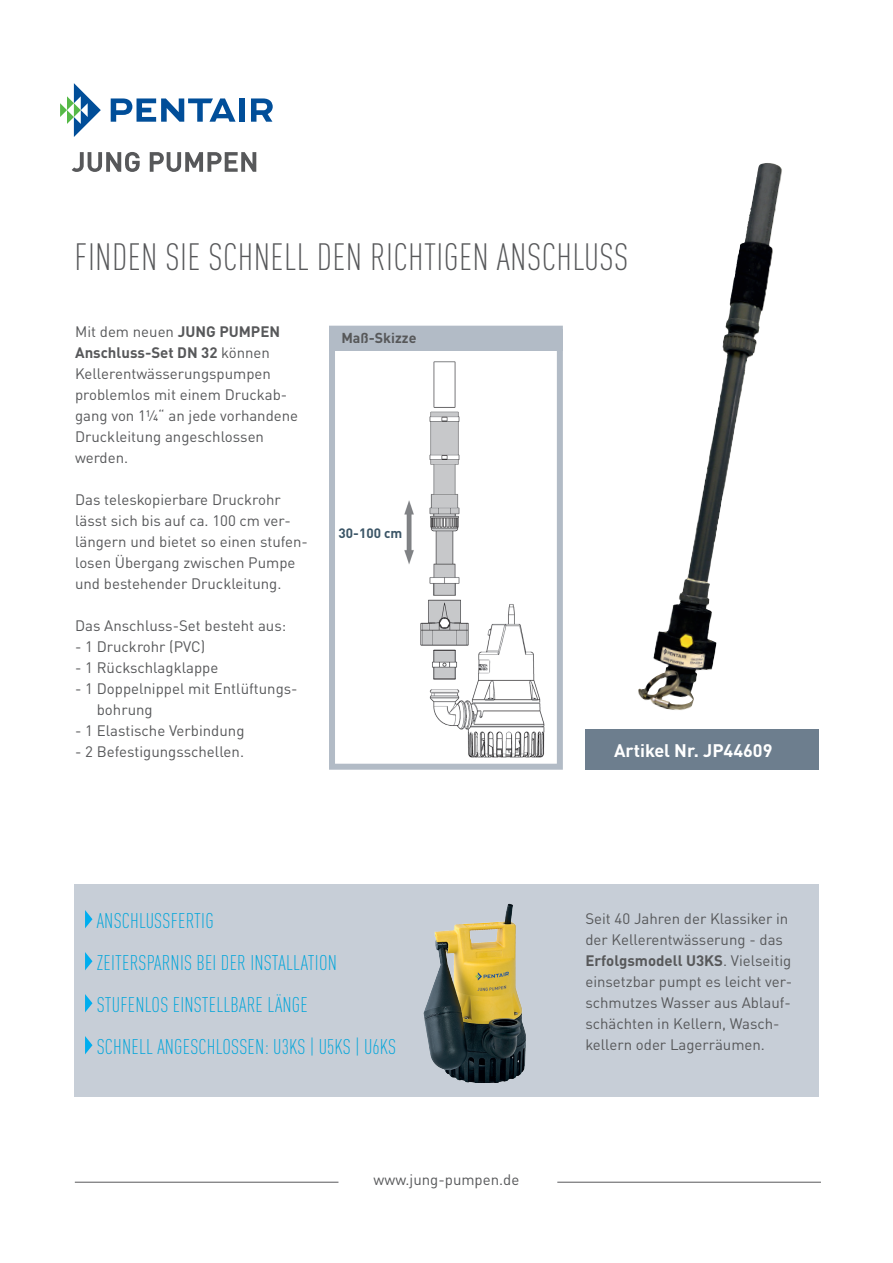
<style>
.page{position:relative;width:893px;height:1263px;background:#fff}
.page>*{position:absolute;margin:0;border:0;box-sizing:border-box;transform-origin:0 0}
.t1{font:300 condensed 37.5px "DIN Pro";letter-spacing:.01em;color:#57585a}
.t2{font:300 condensed 21px/42px "DIN Pro";letter-spacing:.01em;color:#00a5da}
.t3{font:700 18px "DIN Pro";color:#fff}
.t4{font:15px/21px "DIN Pro";color:#57585a}
.t5{font:700 14.25px "DIN Pro";color:#57585a}
.t6{font:700 13.5px "DIN Pro";color:#3b5566}
.s1{font-weight:700}
</style>
<div class="page">
<svg style="left:60px;top:83px;width:41px;height:54px"></svg>
<svg style="left:111px;top:98px;width:125px;height:24px"></svg>
<div style="left:239px;top:98px;width:6px;height:24px;background:#014e99"></div>
<svg style="left:251px;top:98px;width:22px;height:24px"></svg>
<svg style="left:72px;top:152px;width:68px;height:20px"></svg>
<svg style="left:150px;top:152px;width:106px;height:20px"></svg>
<div style="left:585px;top:729px;width:234px;height:41px;background:#6d7e8e"></div>
<img style="left:684px;top:164px;width:76px;height:420px">
<div style="left:329px;top:326px;width:234px;height:444px;border:6px solid #b2bbc6"></div>
<img style="left:404px;top:361px;width:141px;height:397px">
<div style="left:329px;top:330px;width:234px;height:21px;background:#b2bbc6"></div>
<div style="left:74px;top:884px;width:745px;height:213px;background:#c7ced7"></div>
<svg style="left:85px;top:910px;width:7px;height:18px"></svg>
<svg style="left:85px;top:952px;width:7px;height:18px"></svg>
<svg style="left:85px;top:994px;width:7px;height:18px"></svg>
<svg style="left:85px;top:1036px;width:7px;height:18px"></svg>
<img style="left:423px;top:903px;width:103px;height:180px">
<hr style="left:75px;top:1182px;width:263px;height:1px;background:#57585a">
<hr style="left:557px;top:1182px;width:264px;height:1px;background:#57585a">
<h1 class="t1" style="left:75px;top:230px;width:555px">FINDEN SIE SCHNELL DEN RICHTIGEN ANSCHLUSS</h1>
<p class="t4" style="left:75px;top:320px;width:225px">Mit dem neuen <span class="s1">JUNG PUMPEN<br>Anschluss-Set DN 32</span> können<br>Kellerentwässerungspumpen problemlos mit einem Druckab&shy;gang von 1¼“ an jede vorhandene<br>Druckleitung angeschlossen werden.</p>
<p class="t4" style="left:75px;top:488px;width:234px">Das teleskopierbare Druckrohr lässt sich bis auf ca. 100 cm ver&shy;längern und bietet so einen stufen&shy;losen Übergang zwischen Pumpe und bestehender Druckleitung.</p>
<p class="t4" style="left:75px;top:614px;width:213px">Das Anschluss-Set besteht aus:</p>
<p class="t4" style="left:75px;top:635px;width:132px">- 1 Druckrohr (PVC)</p>
<p class="t4" style="left:75px;top:656px;width:145px">- 1 Rückschlagklappe</p>
<p class="t4" style="left:97px;top:677px;width:202px;text-indent:-22px">- 1 Doppelnippel mit Entlüftungs&shy;bohrung</p>
<p class="t4" style="left:75px;top:719px;width:171px">- 1 Elastische Verbindung</p>
<p class="t4" style="left:75px;top:740px;width:170px">- 2 Befestigungsschellen.</p>
<p class="t3" style="left:614px;top:735px;width:160px">Artikel Nr. JP44609</p>
<p class="t5" style="left:341px;top:326px;width:77px">Maß-Skizze</p>
<p class="t6" style="left:339px;top:522px;width:65px">30-100 cm</p>
<h2 class="t2" style="left:97px;top:899px;width:301px">ANSCHLUSSFERTIG<br>ZEITERSPARNIS BEI DER INSTALLATION<br>STUFENLOS EINSTELLBARE LÄNGE<br>SCHNELL ANGESCHLOSSEN: U3KS | U5KS | U6KS</h2>
<p class="t4" style="left:585px;top:907px;width:208px">Seit 40 Jahren der Klassiker in der Kellerentwässerung - das<br><span class="s1">Erfolgsmodell U3KS</span>. Vielseitig einsetzbar pumpt es leicht ver&shy;schmutzes Wasser aus Ablauf&shy;schächten in Kellern, Wasch&shy;kellern oder Lagerräumen.</p>
<p class="t4" style="left:374px;top:1168px;width:147px">www.jung-pumpen.de</p>
</div>
